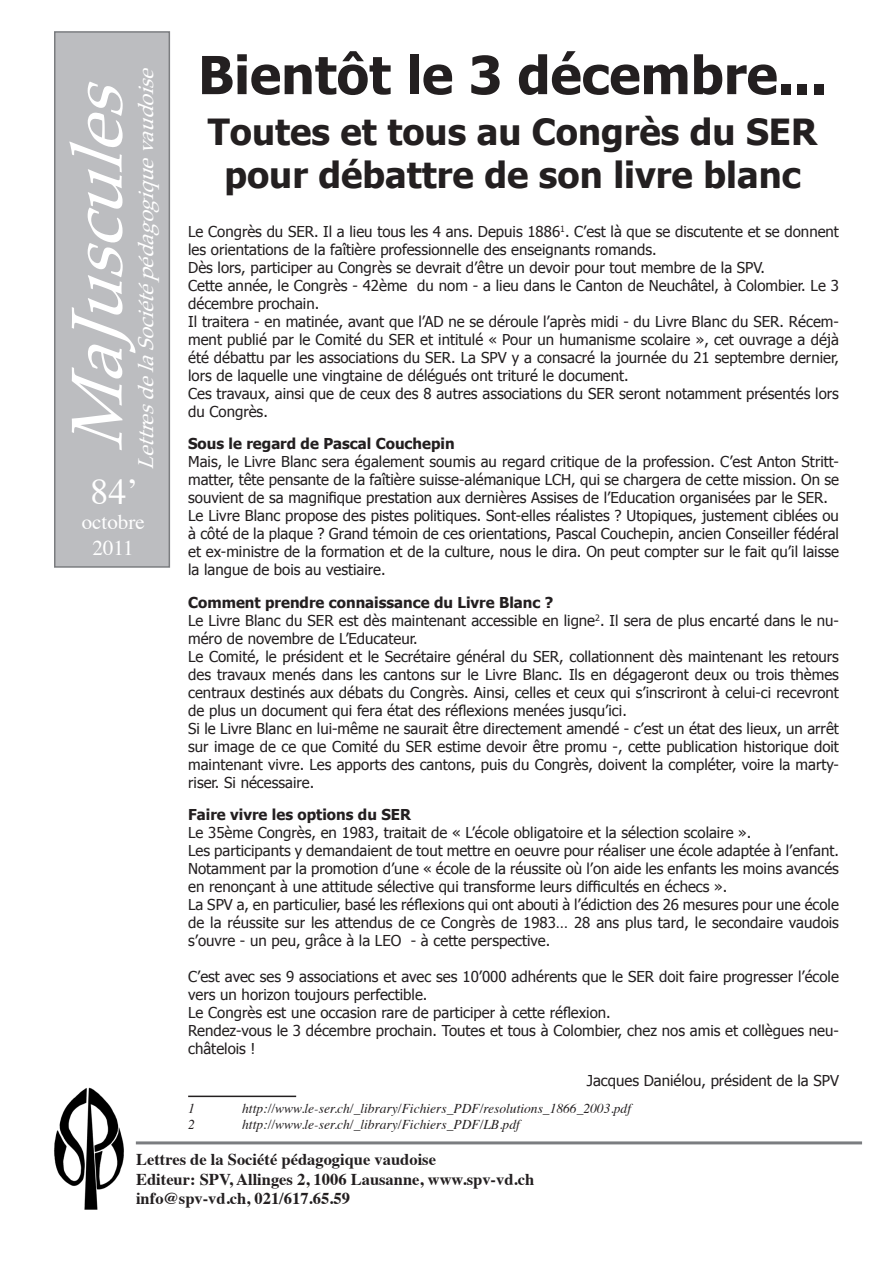
<style>
.page{position:relative;width:893px;height:1263px;background:#fff}
.page>*{position:absolute;margin:0;border:0;box-sizing:border-box;transform-origin:0 0}
.t1{font:italic 72px "Palatino";color:#fff}
.t2{font:700 52.5px "Tahoma";color:#231f20}
.t3{font:700 36px/43.2px "Tahoma";color:#231f20;text-align:center}
.t4{font:36px "Times";color:#fff}
.t5{font:italic 21px "Palatino";color:#fff}
.t6{font:21px/25.2px "Times";color:#fff;text-align:center}
.t7{font:700 16.5px/19.8px "Times";color:#231f20}
.t8{font:15px/18px "Tahoma";color:#231f20}
.t9{font:700 15px "Tahoma";color:#231f20}
.t10{font:italic 13.5px "Times";color:#231f20}
.s1{font-weight:700}
</style>
<div class="page">
<div style="left:54px;top:31px;width:116px;height:537px;background:#bcbdc0;border:2px solid #7b7d80"></div>
<img style="left:54px;top:1087px;width:70px;height:123px">
<div style="left:136px;top:1141px;width:726px;height:3px;background:#bcbdc0;border:2px solid #7b7d80"></div>
<hr style="left:188px;top:1095px;width:108px;height:2px;background:#231f20">
<h1 class="t1" style="left:69px;top:452px;width:391px;rotate:-90deg">MaJuscules</h1>
<h3 class="t5" style="left:138px;top:470px;width:409px;rotate:-90deg">LettresdelaSociétép édag og iquevaudoise</h3>
<h3 class="t4" style="left:91px;top:479px;width:49px">84’</h3>
<h3 class="t6" style="left:82px;top:512px;width:64px">octobre<br>2011</h3>
<h3 class="t4" style="left:91px;top:496px;width:49px">67’</h3>
<h3 class="t6" style="left:72px;top:529px;width:84px">février 08</h3>
<h2 class="t2" style="left:198px;top:51px;width:630px">Bientôt le 3 décembre...</h2>
<h3 class="t3" style="left:208px;top:112px;width:611px">Toutes et tous au Congrès du SER pour débattre de son livre blanc</h3>
<p class="t8" style="left:188px;top:223px;width:652px">Le Congrès du SER. Il a lieu tous les 4 ans. Depuis 1886<sup>1</sup>. C’est là que se discutente et se donnent les orientations de la faîtière professionnelle des enseignants romands.<br>Dès lors, participer au Congrès se devrait d’être un devoir pour tout membre de la SPV.<br>Cette année, le Congrès - 42ème du nom - a lieu dans le Canton de Neuchâtel, à Colombier. Le 3 décembre prochain.<br>Il traitera - en matinée, avant que l’AD ne se déroule l’après midi - du Livre Blanc du SER. Récem&shy;ment publié par le Comité du SER et intitulé « Pour un humanisme scolaire », cet ouvrage a déjà été débattu par les associations du SER. La SPV y a consacré la journée du 21 septembre dernier, lors de laquelle une vingtaine de délégués ont trituré le document.<br>Ces travaux, ainsi que de ceux des 8 autres associations du SER seront notamment présentés lors du Congrès.</p>
<p class="t9" style="left:188px;top:437px;width:268px">Sous le regard de Pascal Couchepin</p>
<p class="t8" style="left:188px;top:454px;width:652px">Mais, le Livre Blanc sera également soumis au regard critique de la profession. C’est Anton Stritt&shy;matter, tête pensante de la faîtière suisse-alémanique LCH, qui se chargera de cette mission. On se souvient de sa magnifique prestation aux dernières Assises de l’Education organisées par le SER.<br>Le Livre Blanc propose des pistes politiques. Sont-elles réalistes ? Utopiques, justement ciblées ou à côté de la plaque ? Grand témoin de ces orientations, Pascal Couchepin, ancien Conseiller fédéral et ex-ministre de la formation et de la culture, nous le dira. On peut compter sur le fait qu’il laisse la langue de bois au vestiaire.</p>
<p class="t8" style="left:188px;top:594px;width:652px"><span class="s1">Comment prendre connaissance du Livre Blanc ?<br></span>Le Livre Blanc du SER est dès maintenant accessible en ligne<sup>2</sup>. Il sera de plus encarté dans le nu&shy;méro de novembre de L’Educateur.<br>Le Comité, le président et le Secrétaire général du SER, collationnent dès maintenant les retours des travaux menés dans les cantons sur le Livre Blanc. Ils en dégageront deux ou trois thèmes centraux destinés aux débats du Congrès. Ainsi, celles et ceux qui s’inscriront à celui-ci recevront de plus un document qui fera état des réflexions menées jusqu’ici.<br>Si le Livre Blanc en lui-même ne saurait être directement amendé - c’est un état des lieux, un arrêt sur image de ce que Comité du SER estime devoir être promu -, cette publication historique doit maintenant vivre. Les apports des cantons, puis du Congrès, doivent la compléter, voire la marty&shy;riser. Si nécessaire.</p>
<p class="t9" style="left:188px;top:808px;width:224px">Faire vivre les options du SER</p>
<p class="t8" style="left:188px;top:824px;width:652px">Le 35ème Congrès, en 1983, traitait de « L’école obligatoire et la sélection scolaire ».<br>Les participants y demandaient de tout mettre en oeuvre pour réaliser une école adaptée à l’enfant.<br>Notamment par la promotion d’une « école de la réussite où l’on aide les enfants les moins avancés en renonçant à une attitude sélective qui transforme leurs difficultés en échecs ».<br>La SPV a, en particulier, basé les réflexions qui ont abouti à l’édiction des 26 mesures pour une école de la réussite sur les attendus de ce Congrès de 1983… 28 ans plus tard, le secondaire vaudois s’ouvre - un peu, grâce à la LEO - à cette perspective.</p>
<p class="t8" style="left:188px;top:968px;width:652px">C’est avec ses 9 associations et avec ses 10’000 adhérents que le SER doit faire progresser l’école vers un horizon toujours perfectible.<br>Le Congrès est une occasion rare de participer à cette réflexion.<br>Rendez-vous le 3 décembre prochain. Toutes et tous à Colombier, chez nos amis et collègues neu&shy;châtelois !</p>
<p class="t8" style="left:587px;top:1073px;width:254px">Jacques Daniélou, président de la SPV</p>
<p class="t10" style="left:188px;top:1103px;width:8px">1</p>
<p class="t10" style="left:242px;top:1103px;width:390px">http://www.le-ser.ch/_library/Fichiers_PDF/resolutions_1866_2003.pdf</p>
<p class="t10" style="left:188px;top:1119px;width:8px">2</p>
<p class="t10" style="left:242px;top:1119px;width:279px">http://www.le-ser.ch/_library/Fichiers_PDF/LB.pdf</p>
<p class="t7" style="left:136px;top:1151px;width:400px">Lettres de la Société pédagogique vaudoise<br>Editeur: SPV, Allinges 2, 1006 Lausanne, www.spv-vd.ch info@spv-vd.ch, 021/617.65.59</p>
</div>
